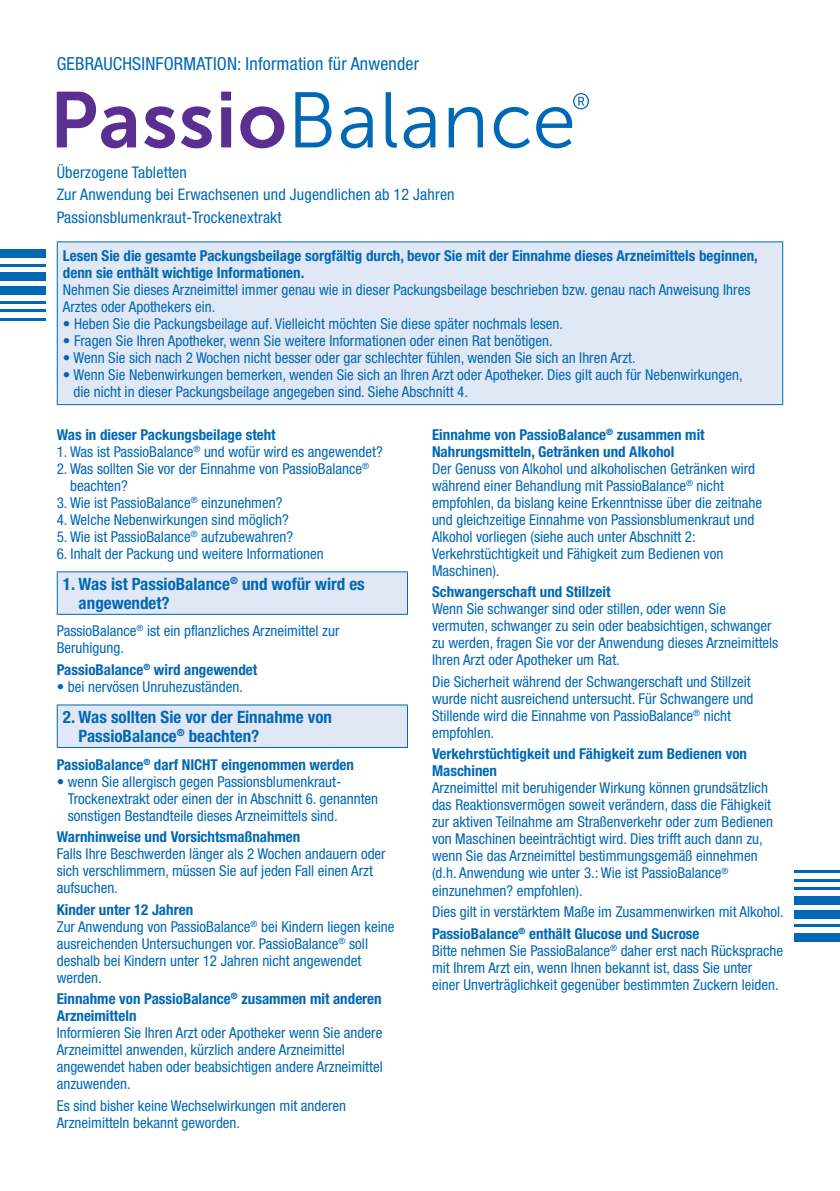
<style>
.page{position:relative;width:840px;height:1191px;background:#fff}
.page>*{position:absolute;margin:0;border:0;box-sizing:border-box;transform-origin:0 0}
.t1{font:condensed 18px "Helvetica Neue LT Std";letter-spacing:.01em;color:#0168b5}
.t2{font:700 condensed 17px/19px "Helvetica Neue LT Std";color:#0168b5}
.t3{font:condensed 16px/22px "Helvetica Neue LT Std";letter-spacing:.01em;color:#0168b5}
.t4{font:condensed 15px/17px "Helvetica Neue LT Std";color:#0168b5}
.t5{font:700 condensed 15px/17px "Helvetica Neue LT Std";color:#0168b5}
.s1{font-style:italic;font-stretch:normal}
.s2{font-weight:700}
</style>
<div class="page">
<div style="left:57px;top:572px;width:350px;height:42px;background:#e1e8f5"></div>
<hr style="left:57px;top:572px;width:1px;height:42px;background:#0168b5">
<hr style="left:57px;top:571px;width:351px;height:1px;background:#0168b5">
<hr style="left:407px;top:572px;width:1px;height:42px;background:#0168b5">
<hr style="left:57px;top:614px;width:351px;height:1px;background:#0168b5">
<div style="left:57px;top:705px;width:350px;height:42px;background:#e1e8f5"></div>
<hr style="left:57px;top:705px;width:1px;height:42px;background:#0168b5">
<hr style="left:57px;top:704px;width:351px;height:1px;background:#0168b5">
<hr style="left:407px;top:705px;width:1px;height:42px;background:#0168b5">
<hr style="left:57px;top:747px;width:351px;height:1px;background:#0168b5">
<div style="left:57px;top:242px;width:725px;height:163px;background:#e1e8f5"></div>
<hr style="left:57px;top:242px;width:1px;height:162px;background:#0168b5">
<hr style="left:57px;top:241px;width:725px;height:1px;background:#0168b5">
<hr style="left:781px;top:242px;width:1px;height:162px;background:#0168b5">
<hr style="left:57px;top:404px;width:725px;height:1px;background:#0168b5">
<svg style="left:57px;top:92px;width:79px;height:56px"></svg>
<svg style="left:144px;top:106px;width:31px;height:42px"></svg>
<svg style="left:181px;top:106px;width:31px;height:42px"></svg>
<svg style="left:221px;top:92px;width:10px;height:55px"></svg>
<svg style="left:240px;top:106px;width:44px;height:42px"></svg>
<svg style="left:295px;top:92px;width:36px;height:55px"></svg>
<svg style="left:341px;top:107px;width:31px;height:41px"></svg>
<svg style="left:385px;top:92px;width:11px;height:56px"></svg>
<svg style="left:403px;top:107px;width:32px;height:41px"></svg>
<svg style="left:448px;top:107px;width:34px;height:40px"></svg>
<svg style="left:493px;top:107px;width:36px;height:41px"></svg>
<svg style="left:536px;top:93px;width:52px;height:55px"></svg>
<hr style="left:794px;top:870px;width:45px;height:3px;background:#0168b5">
<hr style="left:794px;top:879px;width:45px;height:3px;background:#0168b5">
<hr style="left:794px;top:887px;width:45px;height:3px;background:#0168b5">
<div style="left:794px;top:896px;width:45px;height:8px;background:#0168b5"></div>
<div style="left:794px;top:910px;width:45px;height:8px;background:#0168b5"></div>
<hr style="left:794px;top:924px;width:45px;height:3px;background:#0168b5">
<div style="left:794px;top:933px;width:45px;height:8px;background:#0168b5"></div>
<hr style="left:0;top:317px;width:45px;height:3px;background:#0168b5">
<hr style="left:0;top:309px;width:45px;height:3px;background:#0168b5">
<hr style="left:0;top:300px;width:45px;height:3px;background:#0168b5">
<div style="left:0;top:286px;width:45px;height:9px;background:#0168b5"></div>
<div style="left:0;top:272px;width:45px;height:9px;background:#0168b5"></div>
<hr style="left:0;top:264px;width:45px;height:2px;background:#0168b5">
<div style="left:0;top:249px;width:45px;height:9px;background:#0168b5"></div>
<p class="t1" style="left:57px;top:53px;width:363px">GEBRAUCHSINFORMATION: Information für Anwender</p>
<p class="t3" style="left:57px;top:162px;width:399px">Überzogene Tabletten<br>Zur Anwendung bei Erwachsenen und Jugendlichen ab 12 Jahren<br>Passionsblumenkraut-Trockenextrakt</p>
<p class="t5" style="left:63px;top:246px;width:696px">Lesen Sie die gesamte Packungsbeilage sorgfältig durch, bevor Sie mit der Einnahme dieses Arzneimittels beginnen, denn sie enthält wichtige Informationen.</p>
<p class="t4" style="left:63px;top:281px;width:688px">Nehmen Sie dieses Arzneimittel immer genau wie in dieser Packungsbeilage beschrieben bzw. genau nach Anweisung Ihres<br>Arztes oder Apothekers ein.</p>
<p class="t4" style="left:63px;top:315px;width:501px"><span class="s1">•</span> Heben Sie die Packungsbeilage auf. Vielleicht möchten Sie diese später nochmals lesen.</p>
<p class="t4" style="left:63px;top:332px;width:491px"><span class="s1">•</span> Fragen Sie Ihren Apotheker, wenn Sie weitere Informationen oder einen Rat benötigen.</p>
<p class="t4" style="left:63px;top:349px;width:574px"><span class="s1">•</span> Wenn Sie sich nach 2 Wochen nicht besser oder gar schlechter fühlen, wenden Sie sich an Ihren Arzt.</p>
<p class="t4" style="left:73px;top:366px;width:670px;text-indent:-11px"><span class="s1">•</span> Wenn Sie Nebenwirkungen bemerken, wenden Sie sich an Ihren Arzt oder Apotheker. Dies gilt auch für Nebenwirkungen, die nicht in dieser Packungsbeilage angegeben sind. Siehe Abschnitt 4.</p>
<p class="t5" style="left:57px;top:426px;width:220px">Was in dieser Packungsbeilage steht</p>
<p class="t4" style="left:57px;top:443px;width:327px">1. Was ist PassioBalance<sup>®</sup> und wofür wird es angewendet?</p>
<p class="t4" style="left:70px;top:460px;width:300px;text-indent:-13px">2. Was sollten Sie vor der Einnahme von PassioBalance<sup>® </sup>beachten?</p>
<p class="t4" style="left:57px;top:494px;width:227px">3. Wie ist PassioBalance<sup>®</sup> einzunehmen?</p>
<p class="t4" style="left:57px;top:511px;width:233px">4. Welche Nebenwirkungen sind möglich?</p>
<p class="t4" style="left:57px;top:528px;width:238px">5. Wie ist PassioBalance<sup>®</sup> aufzubewahren?</p>
<p class="t4" style="left:57px;top:545px;width:268px">6. Inhalt der Packung und weitere Informationen</p>
<p class="t2" style="left:79px;top:574px;width:287px;text-indent:-16px">1. Was ist PassioBalance<sup>®</sup> und wofür wird es angewendet?</p>
<p class="t4" style="left:57px;top:622px;width:284px">PassioBalance<sup>®</sup> ist ein pflanzliches Arzneimittel zur<br>Beruhigung.</p>
<p class="t5" style="left:57px;top:661px;width:202px">PassioBalance<sup>®</sup> wird angewendet</p>
<p class="t4" style="left:57px;top:678px;width:187px"><span class="s1">•</span> bei nervösen Unruhezuständen.</p>
<p class="t2" style="left:79px;top:707px;width:255px;text-indent:-16px">2. Was sollten Sie vor der Einnahme von<br>PassioBalance<sup>®</sup> beachten?</p>
<p class="t5" style="left:57px;top:755px;width:298px">PassioBalance<sup>®</sup> darf NICHT eingenommen werden</p>
<p class="t4" style="left:68px;top:772px;width:312px;text-indent:-11px"><span class="s1">•</span> wenn Sie allergisch gegen Passionsblumenkraut-<br>Trockenextrakt oder einen der in Abschnitt 6. genannten sonstigen Bestandteile dieses Arzneimittels sind.</p>
<p class="t5" style="left:57px;top:828px;width:245px">Warnhinweise und Vorsichtsmaßnahmen</p>
<p class="t4" style="left:57px;top:845px;width:330px">Falls Ihre Beschwerden länger als 2 Wochen andauern oder sich verschlimmern, müssen Sie auf jeden Fall einen Arzt aufsuchen.</p>
<p class="t4" style="left:57px;top:900px;width:339px"><span class="s2">Kinder unter 12 Jahren<br></span>Zur Anwendung von PassioBalance<sup>®</sup> bei Kindern liegen keine ausreichenden Untersuchungen vor. PassioBalance<sup>®</sup> soll deshalb bei Kindern unter 12 Jahren nicht angewendet werden.</p>
<p class="t5" style="left:57px;top:990px;width:326px">Einnahme von PassioBalance<sup>®</sup> zusammen mit anderen<br>Arzneimitteln</p>
<p class="t4" style="left:57px;top:1024px;width:327px">Informieren Sie Ihren Arzt oder Apotheker wenn Sie andere Arzneimittel anwenden, kürzlich andere Arzneimittel angewendet haben oder beabsichtigen andere Arzneimittel anzuwenden.</p>
<p class="t4" style="left:57px;top:1096px;width:291px">Es sind bisher keine Wechselwirkungen mit anderen<br>Arzneimitteln bekannt geworden.</p>
<p class="t5" style="left:432px;top:426px;width:274px">Einnahme von PassioBalance<sup>®</sup> zusammen mit<br>Nahrungsmitteln, Getränken und Alkohol</p>
<p class="t4" style="left:432px;top:460px;width:331px">Der Genuss von Alkohol und alkoholischen Getränken wird während einer Behandlung mit PassioBalance<sup>®</sup> nicht empfohlen, da bislang keine Erkenntnisse über die zeitnahe und gleichzeitige Einnahme von Passionsblumenkraut und Alkohol vorliegen (siehe auch unter Abschnitt 2:<br>Verkehrstüchtigkeit und Fähigkeit zum Bedienen von Maschinen).</p>
<p class="t5" style="left:432px;top:583px;width:180px">Schwangerschaft und Stillzeit</p>
<p class="t4" style="left:432px;top:600px;width:348px">Wenn Sie schwanger sind oder stillen, oder wenn Sie vermuten, schwanger zu sein oder beabsichtigen, schwanger zu werden, fragen Sie vor der Anwendung dieses Arzneimittels Ihren Arzt oder Apotheker um Rat.</p>
<p class="t4" style="left:432px;top:673px;width:323px">Die Sicherheit während der Schwangerschaft und Stillzeit wurde nicht ausreichend untersucht. Für Schwangere und Stillende wird die Einnahme von PassioBalance<sup>®</sup> nicht empfohlen.</p>
<p class="t5" style="left:432px;top:745px;width:316px">Verkehrstüchtigkeit und Fähigkeit zum Bedienen von<br>Maschinen</p>
<p class="t4" style="left:432px;top:779px;width:342px">Arzneimittel mit beruhigender Wirkung können grundsätzlich das Reaktionsvermögen soweit verändern, dass die Fähigkeit zur aktiven Teilnahme am Straßenverkehr oder zum Bedienen von Maschinen beeinträchtigt wird. Dies trifft auch dann zu, wenn Sie das Arzneimittel bestimmungsgemäß einnehmen (d.h. Anwendung wie unter 3.: Wie ist PassioBalance<sup>® </sup>einzunehmen? empfohlen).</p>
<p class="t4" style="left:432px;top:901px;width:353px;line-height:21.6px">Dies gilt in verstärktem Maße im Zusammenwirken mit Alkohol.<br><span class="s2">PassioBalance</span><sup>®</sup> <span class="s2">enthält Glucose und Sucrose</span></p>
<p class="t4" style="left:432px;top:941px;width:352px">Bitte nehmen Sie PassioBalance<sup>®</sup> daher erst nach Rücksprache mit Ihrem Arzt ein, wenn Ihnen bekannt ist, dass Sie unter einer Unverträglichkeit gegenüber bestimmten Zuckern leiden.</p>
</div>
